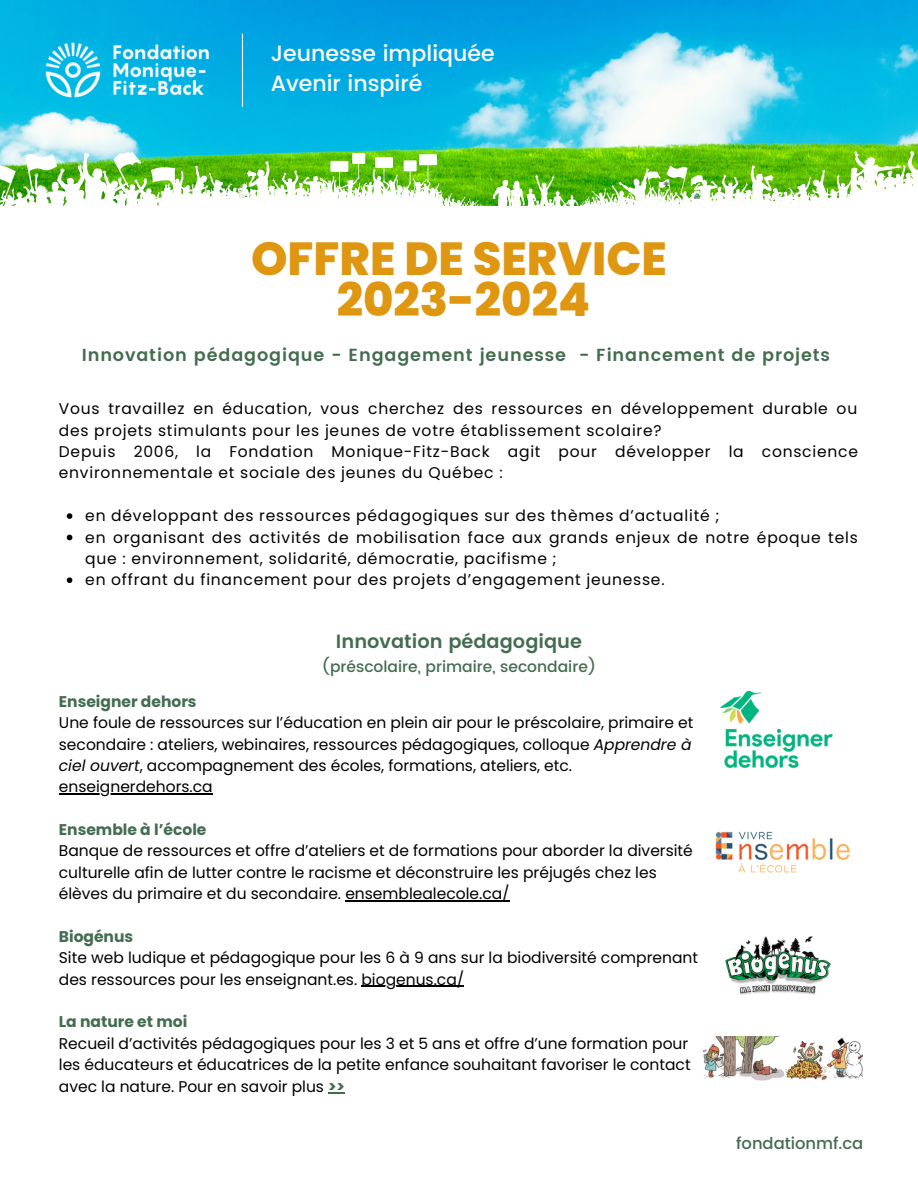
<style>
.page{position:relative;width:918px;height:1188px;background:#fff}
.page>*{position:absolute;margin:0;border:0;box-sizing:border-box;transform-origin:0 0}
.t1{font:800 46.35px/41.2px "Poppins";color:#df9610;text-align:center}
.t2{font:500 22.05px/30.3px "Poppins";color:#fff}
.t3{font:600 19.2px "Poppins";color:#436c50}
.t4{font:600 17.4px "Poppins";letter-spacing:.05em;color:#436c50}
.t5{font:500 16.35px "Poppins";color:#436c50}
.t6{font:15.45px/21.3px "Poppins";color:#000}
.t7{font:15.45px/21.3px "Poppins";letter-spacing:.05em;color:#000}
.t8{font:700 15.45px "Poppins";color:#436c50}
.t9{font:500 15.45px "Poppins";color:#436c50}
.s1{font-style:italic}
.s2{font-weight:700;color:#436c50}
</style>
<div class="page">
<img style="left:224px;top:0;width:694px;height:147px">
<svg style="left:0;top:147px;width:918px;height:59px"></svg>
<hr style="left:242px;top:34px;width:1px;height:73px;background:#fff">
<img style="left:0;top:0;width:224px;height:161px">
<img style="left:715px;top:831px;width:135px;height:42px">
<img style="left:725px;top:936px;width:106px;height:59px">
<img style="left:703px;top:1037px;width:160px;height:44px">
<img style="left:720px;top:690px;width:113px;height:79px">
<svg style="left:67px;top:513px;width:5px;height:6px"></svg>
<svg style="left:67px;top:535px;width:5px;height:5px"></svg>
<svg style="left:67px;top:577px;width:5px;height:6px"></svg>
<hr style="left:59px;top:793px;width:154px;height:2px;background:#000">
<hr style="left:345px;top:900px;width:165px;height:1px;background:#000">
<hr style="left:361px;top:986px;width:103px;height:1px;background:#000">
<svg style="left:328px;top:1093px;width:17px;height:1px"></svg>
<h2 class="t2" style="left:271px;top:39px;width:225px">Jeunesse impliquée<br>Avenir inspiré</h2>
<h1 class="t1" style="left:251px;top:238px;width:417px">OFFRE DE SERVICE<br>2023-2024</h1>
<p class="t4" style="left:82px;top:341px;width:750px">Innovation pédagogique - Engagement jeunesse - Financement de projets</p>
<p class="t7" style="left:59px;top:398px;width:801px">Vous travaillez en éducation, vous cherchez des ressources en développement durable ou des projets stimulants pour les jeunes de votre établissement scolaire?<br>Depuis 2006, la Fondation Monique-Fitz-Back agit pour développer la conscience environnementale et sociale des jeunes du Québec :</p>
<p class="t7" style="left:85px;top:505px;width:774px">en développant des ressources pédagogiques sur des thèmes d’actualité ;<br>en organisant des activités de mobilisation face aux grands enjeux de notre époque tels que : environnement, solidarité, démocratie, pacifisme ;<br>en offrant du financement pour des projets d’engagement jeunesse.</p>
<p class="t3" style="left:336px;top:627px;width:248px">Innovation pédagogique</p>
<p class="t9" style="left:322px;top:655px;width:276px">(préscolaire, primaire, secondaire)</p>
<p class="t8" style="left:59px;top:692px;width:139px">Enseigner dehors</p>
<p class="t6" style="left:59px;top:712px;width:636px">Une foule de ressources sur l’éducation en plein air pour le préscolaire, primaire et secondaire : ateliers, webinaires, ressources pédagogiques, colloque <span class="s1">Apprendre à ciel ouvert</span>, accompagnement des écoles, formations, ateliers, etc. enseignerdehors.ca</p>
<p class="t8" style="left:59px;top:821px;width:149px">Ensemble à l’école</p>
<p class="t6" style="left:59px;top:841px;width:636px">Banque de ressources et offre d’ateliers et de formations pour aborder la diversité culturelle afin de lutter contre le racisme et déconstruire les préjugés chez les élèves du primaire et du secondaire. ensemblealecole.ca/</p>
<p class="t8" style="left:59px;top:928px;width:76px">Biogénus</p>
<p class="t6" style="left:59px;top:947px;width:641px">Site web ludique et pédagogique pour les 6 à 9 ans sur la biodiversité comprenant des ressources pour les enseignant.es. biogenus.ca/</p>
<p class="t8" style="left:59px;top:1013px;width:130px">La nature et moi</p>
<p class="t6" style="left:59px;top:1033px;width:633px">Recueil d’activités pédagogiques pour les 3 et 5 ans et offre d’une formation pour les éducateurs et éducatrices de la petite enfance souhaitant favoriser le contact avec la nature. Pour en savoir plus <span class="s2">&gt;&gt;</span></p>
<p class="t5" style="left:736px;top:1131px;width:129px">fondationmf.ca</p>
</div>
